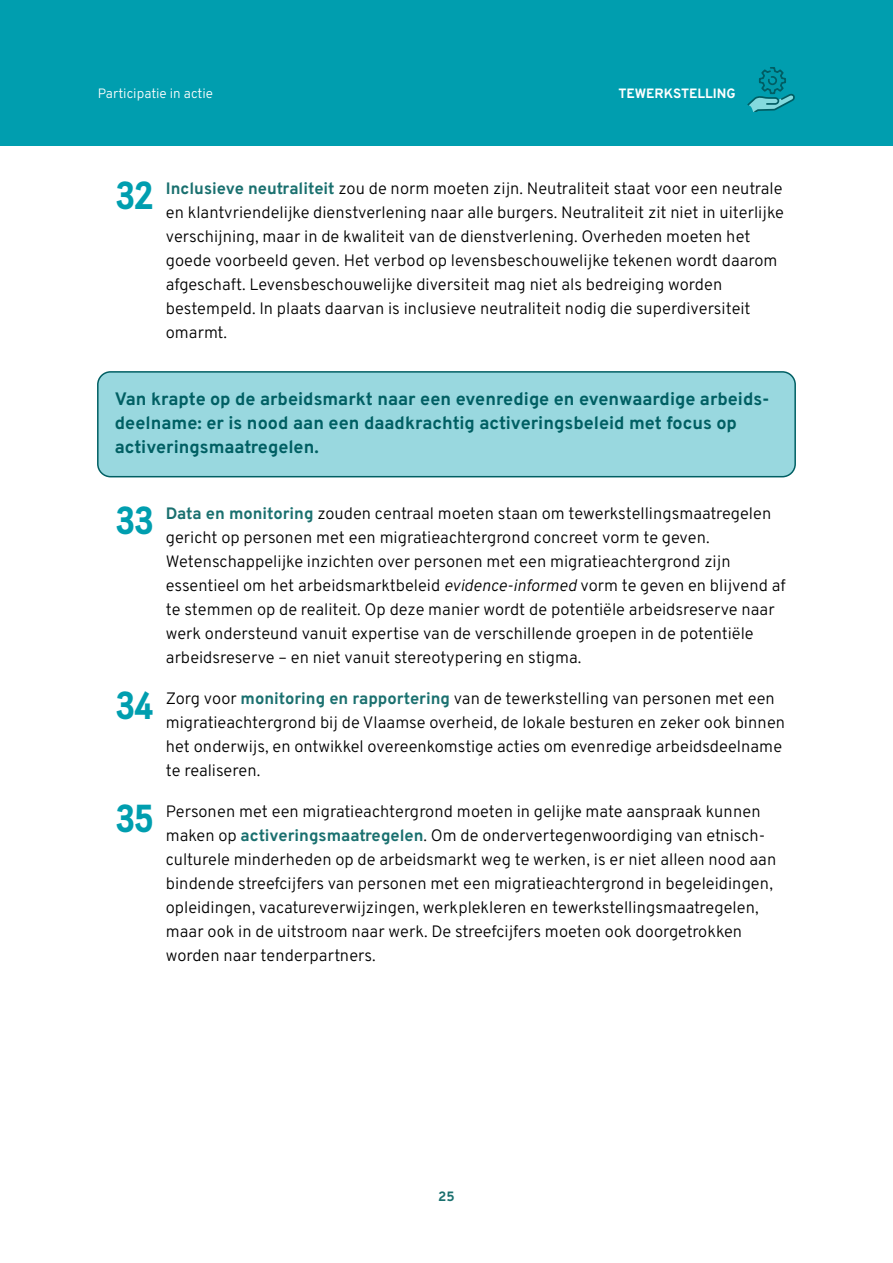
<style>
.page{position:relative;width:893px;height:1263px;background:#fff}
.page>*{position:absolute;margin:0;border:0;box-sizing:border-box;transform-origin:0 0}
.t1{font:700 39px "Cloud Cond";color:#009eaf}
.t2{font:700 18px/24px "Overpass";color:#005f63}
.t3{font:300 16.5px/24px "Overpass";color:#000}
.t4{font:300 13.5px "Overpass";color:#fff}
.t5{font:700 13.5px "Overpass";color:#fff}
.t6{font:700 13.5px "Overpass";color:#1a706f}
.s1{font-weight:700;color:#1a706f}
.s2{font-style:italic}
</style>
<div class="page">
<div style="left:0;top:0;width:893px;height:146px;background:#009eaf"></div>
<svg style="left:747px;top:67px;width:48px;height:45px"></svg>
<div style="left:98px;top:372px;width:697px;height:105px;background:#99d8df;border-radius:13px"></div>
<div style="left:97px;top:371px;width:699px;height:106px;border:2px solid #005f63;border-radius:13px"></div>
<p class="t4" style="left:98px;top:82px;width:117px">Participatie in actie</p>
<p class="t5" style="left:618px;top:82px;width:119px">TEWERKSTELLING</p>
<h1 class="t1" style="left:116px;top:172px;width:39px">32</h1>
<p class="t3" style="left:166px;top:176px;width:620px"><span class="s1">Inclusieve neutraliteit</span> zou de norm moeten zijn. Neutraliteit staat voor een neutrale en klantvriendelijke dienstverlening naar alle burgers. Neutraliteit zit niet in uiterlijke verschijning, maar in de kwaliteit van de dienstverlening. Overheden moeten het goede voorbeeld geven. Het verbod op levensbeschouwelijke tekenen wordt daarom afgeschaft. Levensbeschouwelijke diversiteit mag niet als bedreiging worden bestempeld. In plaats daarvan is inclusieve neutraliteit nodig die superdiversiteit omarmt.</p>
<p class="t2" style="left:115px;top:386px;width:656px">Van krapte op de arbeidsmarkt naar een evenredige en evenwaardige arbeids&shy;deelname: er is nood aan een daadkrachtig activeringsbeleid met focus op activeringsmaatregelen.</p>
<h1 class="t1" style="left:116px;top:497px;width:39px">33</h1>
<p class="t3" style="left:166px;top:501px;width:621px"><span class="s1">Data en monitoring</span> zouden centraal moeten staan om tewerkstellingsmaatregelen gericht op personen met een migratieachtergrond concreet vorm te geven.<br>Wetenschappelijke inzichten over personen met een migratieachtergrond zijn essentieel om het arbeidsmarktbeleid <span class="s2">evidence-informed</span> vorm te geven en blijvend af te stemmen op de realiteit. Op deze manier wordt de potentiële arbeidsreserve naar werk ondersteund vanuit expertise van de verschillende groepen in de potentiële arbeidsreserve – en niet vanuit stereotypering en stigma.</p>
<h1 class="t1" style="left:116px;top:682px;width:39px">34</h1>
<p class="t3" style="left:166px;top:686px;width:621px">Zorg voor <span class="s1">monitoring en rapportering</span> van de tewerkstelling van personen met een migratieachtergrond bij de Vlaamse overheid, de lokale besturen en zeker ook binnen het onderwijs, en ontwikkel overeenkomstige acties om evenredige arbeidsdeelname te realiseren.</p>
<h1 class="t1" style="left:116px;top:795px;width:39px">35</h1>
<p class="t3" style="left:166px;top:799px;width:612px">Personen met een migratieachtergrond moeten in gelijke mate aanspraak kunnen maken op <span class="s1">activeringsmaatregelen</span>. Om de ondervertegenwoordiging van etnisch&shy;culturele minderheden op de arbeidsmarkt weg te werken, is er niet alleen nood aan bindende streefcijfers van personen met een migratieachtergrond in begeleidingen, opleidingen, vacatureverwijzingen, werkplekleren en tewerkstellingsmaatregelen, maar ook in de uitstroom naar werk. De streefcijfers moeten ook doorgetrokken worden naar tenderpartners.</p>
<p class="t6" style="left:438px;top:1185px;width:18px">25</p>
</div>
